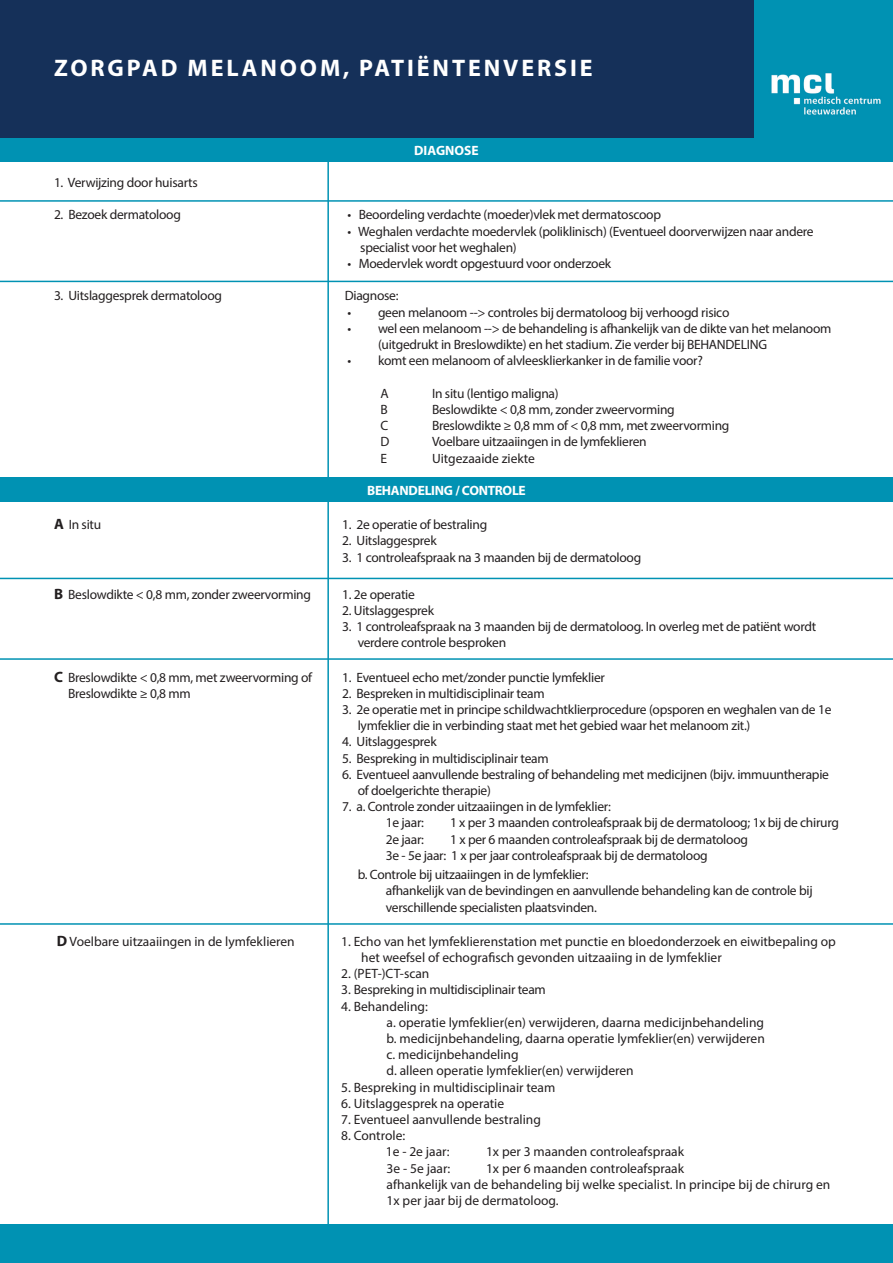
<style>
.page{position:relative;width:893px;height:1263px;background:#fff}
.page>*{position:absolute;margin:0;border:0;box-sizing:border-box;transform-origin:0 0}
.t1{font:700 24px "Myriad Pro";letter-spacing:.12em;color:#fff}
.t2{font:13.5px/16.2px "Myriad Pro";letter-spacing:-.02em;color:#231f20}
.t3{font:13.5px/16.2px "Myriad Pro";color:#231f20}
.t4{font:700 13.5px "Myriad Pro";letter-spacing:-.02em;color:#fff}
.t5{font:700 13.5px "Myriad Pro";color:#fff}
.s1{font-weight:700;font-size:15px}
</style>
<div class="page">
<div style="left:0;top:477px;width:893px;height:25px;background:#0092b3"></div>
<div style="left:0;top:137px;width:893px;height:25px;background:#0092b3"></div>
<hr style="left:0;top:200px;width:893px;height:2px;background:#0092b3">
<hr style="left:0;top:281px;width:893px;height:1px;background:#0092b3">
<hr style="left:0;top:578px;width:893px;height:1px;background:#0092b3">
<hr style="left:0;top:658px;width:893px;height:2px;background:#0092b3">
<hr style="left:0;top:923px;width:893px;height:2px;background:#0092b3">
<hr style="left:327px;top:162px;width:2px;height:337px;background:#0092b3">
<hr style="left:327px;top:495px;width:2px;height:756px;background:#0092b3">
<div style="left:0;top:0;width:893px;height:137px;background:#153059"></div>
<img style="left:755px;top:0;width:138px;height:137px">
<div style="left:0;top:1225px;width:893px;height:38px;background:#0092b3"></div>
<p class="t1" style="left:54px;top:52px;width:540px">ZORGPAD MELANOOM, PATIËNTENVERSIE</p>
<p class="t5" style="left:414px;top:141px;width:66px">DIAGNOSE</p>
<p class="t2" style="left:54px;top:174px;width:145px">1. Verwijzing door huisarts</p>
<p class="t2" style="left:54px;top:207px;width:128px">2. Bezoek dermatoloog</p>
<p class="t2" style="left:347px;top:207px;width:315px">• Beoordeling verdachte (moeder)vlek met dermatoscoop</p>
<p class="t2" style="left:360px;top:223px;width:455px;text-indent:-13px">• Weghalen verdachte moedervlek (poliklinisch) (Eventueel doorverwijzen naar andere specialist voor het weghalen)</p>
<p class="t2" style="left:347px;top:255px;width:265px">• Moedervlek wordt opgestuurd voor onderzoek</p>
<p class="t2" style="left:54px;top:288px;width:170px">3. Uitslaggesprek dermatoloog</p>
<p class="t2" style="left:345px;top:288px;width:55px">Diagnose:</p>
<p class="t2" style="left:347px;top:304px;width:384px">• geen melanoom --&gt; controles bij dermatoloog bij verhoogd risico</p>
<p class="t2" style="left:378px;top:320px;width:455px;text-indent:-31px">• wel een melanoom --&gt; de behandeling is afhankelijk van de dikte van het melanoom (uitgedrukt in Breslowdikte) en het stadium. Zie verder bij BEHANDELING</p>
<p class="t2" style="left:347px;top:352px;width:357px">• komt een melanoom of alvleesklierkanker in de familie voor?</p>
<p class="t2" style="left:381px;top:385px;width:10px">A</p>
<p class="t2" style="left:432px;top:385px;width:128px">In situ (lentigo maligna)</p>
<p class="t2" style="left:381px;top:401px;width:9px">B</p>
<p class="t2" style="left:432px;top:401px;width:244px">Beslowdikte &lt; 0,8 mm, zonder zweervorming</p>
<p class="t2" style="left:381px;top:417px;width:9px">C</p>
<p class="t2" style="left:432px;top:417px;width:299px">Breslowdikte ≥ 0,8 mm of &lt; 0,8 mm, met zweervorming</p>
<p class="t2" style="left:381px;top:433px;width:10px">D</p>
<p class="t2" style="left:432px;top:433px;width:216px">Voelbare uitzaaiingen in de lymfeklieren</p>
<p class="t2" style="left:381px;top:450px;width:8px">E</p>
<p class="t3" style="left:432px;top:450px;width:104px">Uitgezaaide ziekte</p>
<p class="t4" style="left:367px;top:481px;width:160px">BEHANDELING / CONTROLE</p>
<p class="t2" style="left:54px;top:516px;width:49px"><span class="s1">A</span> In situ</p>
<p class="t2" style="left:342px;top:516px;width:147px">1. 2e operatie of bestraling</p>
<p class="t2" style="left:342px;top:532px;width:96px">2. Uitslaggesprek</p>
<p class="t2" style="left:342px;top:549px;width:301px">3. 1 controleafspraak na 3 maanden bij de dermatoloog</p>
<p class="t2" style="left:54px;top:586px;width:259px"><span class="s1">B</span> Beslowdikte &lt; 0,8 mm, zonder zweervorming</p>
<p class="t2" style="left:342px;top:586px;width:74px">1. 2e operatie</p>
<p class="t2" style="left:342px;top:602px;width:93px">2. Uitslaggesprek</p>
<p class="t2" style="left:358px;top:618px;width:460px;text-indent:-16px">3. 1 controleafspraak na 3 maanden bij de dermatoloog. In overleg met de patiënt wordt verdere controle besproken</p>
<p class="t2" style="left:54px;top:669px;width:260px"><span class="s1">C</span> Breslowdikte &lt; 0,8 mm, met zweervorming of</p>
<p class="t2" style="left:342px;top:669px;width:264px">1. Eventueel echo met/zonder punctie lymfeklier</p>
<p class="t2" style="left:68px;top:685px;width:124px">Breslowdikte ≥ 0,8 mm</p>
<p class="t2" style="left:342px;top:685px;width:204px">2. Bespreken in multidisciplinair team</p>
<p class="t2" style="left:358px;top:701px;width:475px;text-indent:-16px">3. 2e operatie met in principe schildwachtklierprocedure (opsporen en weghalen van de 1e lymfeklier die in verbinding staat met het gebied waar het melanoom zit.)</p>
<p class="t2" style="left:342px;top:733px;width:96px">4. Uitslaggesprek</p>
<p class="t2" style="left:342px;top:750px;width:208px">5. Bespreking in multidisciplinair team</p>
<p class="t2" style="left:358px;top:766px;width:473px;text-indent:-16px">6. Eventueel aanvullende bestraling of behandeling met medicijnen (bijv. immuuntherapie of doelgerichte therapie)</p>
<p class="t2" style="left:342px;top:798px;width:270px">7. a. Controle zonder uitzaaiingen in de lymfeklier:</p>
<p class="t2" style="left:386px;top:814px;width:40px">1e jaar:</p>
<p class="t2" style="left:450px;top:814px;width:390px">1 x per 3 maanden controleafspraak bij de dermatoloog; 1x bij de chirurg</p>
<p class="t2" style="left:386px;top:831px;width:40px">2e jaar:</p>
<p class="t2" style="left:450px;top:831px;width:299px">1 x per 6 maanden controleafspraak bij de dermatoloog</p>
<p class="t2" style="left:386px;top:847px;width:323px">3e - 5e jaar: 1 x per jaar controleafspraak bij de dermatoloog</p>
<p class="t2" style="left:358px;top:866px;width:232px">b. Controle bij uitzaaiingen in de lymfeklier:</p>
<p class="t2" style="left:386px;top:883px;width:428px">afhankelijk van de bevindingen en aanvullende behandeling kan de controle bij verschillende specialisten plaatsvinden.</p>
<p class="t3" style="left:57px;top:933px;width:240px"><span class="s1">D</span> Voelbare uitzaaiingen in de lymfeklieren</p>
<p class="t3" style="left:361px;top:933px;width:476px;text-indent:-20px">1. Echo van het lymfeklierenstation met punctie en bloedonderzoek en eiwitbepaling op het weefsel of echografisch gevonden uitzaaiing in de lymfeklier</p>
<p class="t3" style="left:341px;top:965px;width:90px">2. (PET-)CT-scan</p>
<p class="t2" style="left:341px;top:982px;width:206px">3. Bespreking in multidisciplinair team</p>
<p class="t3" style="left:341px;top:998px;width:88px">4. Behandeling:</p>
<p class="t3" style="left:387px;top:1014px;width:379px">a. operatie lymfeklier(en) verwijderen, daarna medicijnbehandeling</p>
<p class="t3" style="left:387px;top:1030px;width:380px">b. medicijnbehandeling, daarna operatie lymfeklier(en) verwijderen</p>
<p class="t3" style="left:387px;top:1046px;width:134px">c. medicijnbehandeling</p>
<p class="t3" style="left:387px;top:1063px;width:249px">d. alleen operatie lymfeklier(en) verwijderen</p>
<p class="t3" style="left:341px;top:1079px;width:216px">5. Bespreking in multidisciplinair team</p>
<p class="t3" style="left:341px;top:1095px;width:165px">6. Uitslaggesprek na operatie</p>
<p class="t3" style="left:341px;top:1111px;width:201px">7. Eventueel aanvullende bestraling</p>
<p class="t3" style="left:341px;top:1127px;width:66px">8. Controle:</p>
<p class="t2" style="left:386px;top:1144px;width:65px">1e - 2e jaar:</p>
<p class="t3" style="left:486px;top:1144px;width:200px">1x per 3 maanden controleafspraak</p>
<p class="t2" style="left:387px;top:1160px;width:65px">3e - 5e jaar:</p>
<p class="t3" style="left:486px;top:1160px;width:200px">1x per 6 maanden controleafspraak</p>
<p class="t3" style="left:387px;top:1176px;width:445px">afhankelijk van de behandeling bij welke specialist. In principe bij de chirurg en<br>1x per jaar bij de dermatoloog.</p>
</div>
